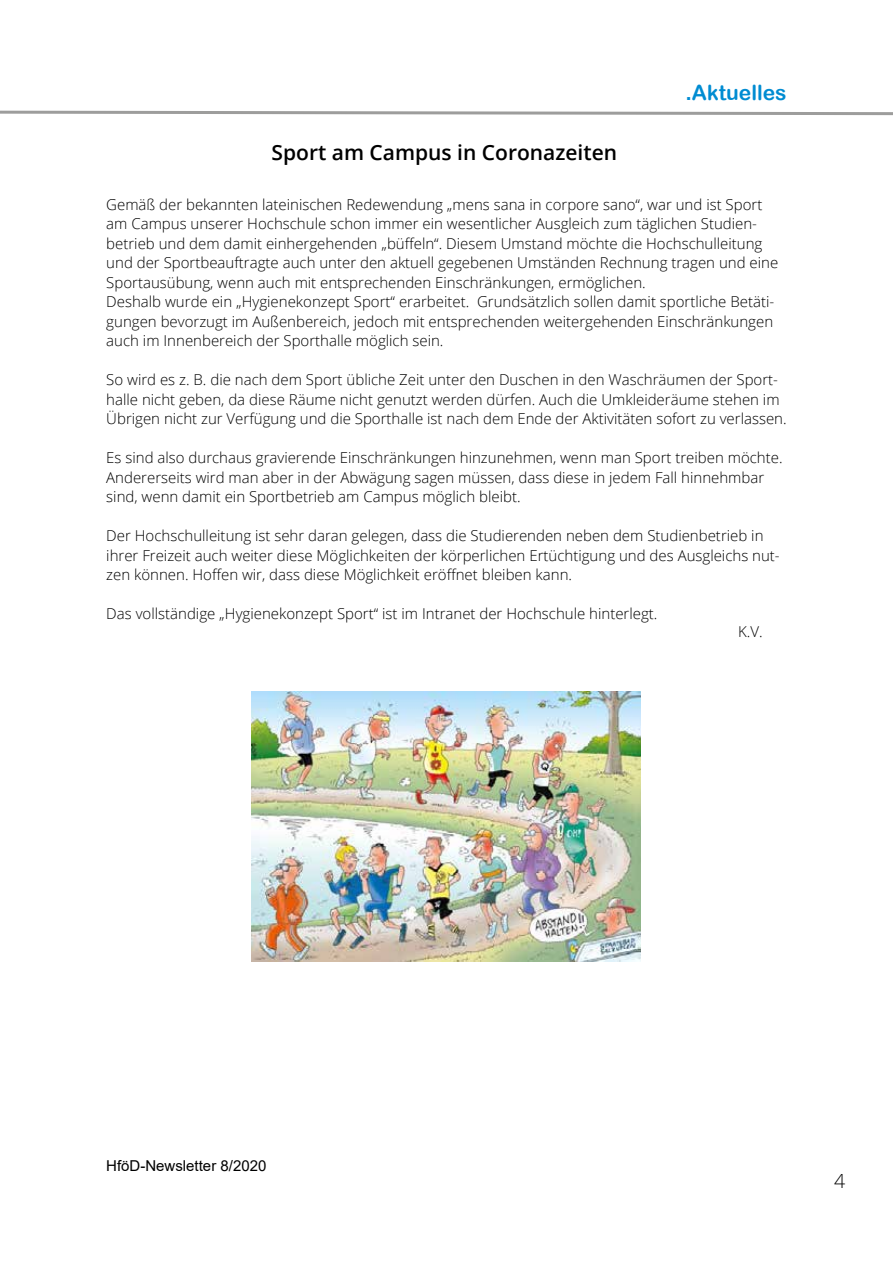
<style>
.page{position:relative;width:893px;height:1263px;background:#fff}
.page>*{position:absolute;margin:0;border:0;box-sizing:border-box;transform-origin:0 0}
.t1{font:600 21px "Open Sans";color:#000}
.t2{font:21px "Arial Rounded MT Bold";color:#008cd2}
.t3{font:300 19.5px "Open Sans";color:#000}
.t4{font:300 15px/19.5px "Open Sans";color:#000}
.t5{font:15px "Arial";color:#000}
.s1{font-family:"Arial";font-weight:700}
</style>
<div class="page">
<svg style="left:0;top:110px;width:893px;height:6px"></svg>
<img style="left:252px;top:692px;width:389px;height:270px">
<h1 class="t2" style="left:686px;top:80px;width:102px"><span class="s1">.</span>Aktuelles</h1>
<h1 class="t1" style="left:272px;top:138px;width:347px">Sport am Campus in Coronazeiten</h1>
<p class="t4" style="left:106px;top:194px;width:673px">Gemäß der bekannten lateinischen Redewendung „mens sana in corpore sano“, war und ist Sport am Campus unserer Hochschule schon immer ein wesentlicher Ausgleich zum täglichen Studien&shy;betrieb und dem damit einhergehenden „büffeln“. Diesem Umstand möchte die Hochschulleitung und der Sportbeauftragte auch unter den aktuell gegebenen Umständen Rechnung tragen und eine Sportausübung, wenn auch mit entsprechenden Einschränkungen, ermöglichen.<br>Deshalb wurde ein „Hygienekonzept Sport“ erarbeitet. Grundsätzlich sollen damit sportliche Betäti&shy;gungen bevorzugt im Außenbereich, jedoch mit entsprechenden weitergehenden Einschränkungen auch im Innenbereich der Sporthalle möglich sein.</p>
<p class="t4" style="left:106px;top:369px;width:682px">So wird es z. B. die nach dem Sport übliche Zeit unter den Duschen in den Waschräumen der Sport&shy;halle nicht geben, da diese Räume nicht genutzt werden dürfen. Auch die Umkleideräume stehen im<br>Übrigen nicht zur Verfügung und die Sporthalle ist nach dem Ende der Aktivitäten sofort zu verlassen.</p>
<p class="t4" style="left:106px;top:447px;width:678px">Es sind also durchaus gravierende Einschränkungen hinzunehmen, wenn man Sport treiben möchte.<br>Andererseits wird man aber in der Abwägung sagen müssen, dass diese in jedem Fall hinnehmbar sind, wenn damit ein Sportbetrieb am Campus möglich bleibt.</p>
<p class="t4" style="left:106px;top:525px;width:675px">Der Hochschulleitung ist sehr daran gelegen, dass die Studierenden neben dem Studienbetrieb in ihrer Freizeit auch weiter diese Möglichkeiten der körperlichen Ertüchtigung und des Ausgleichs nut&shy;zen können. Hoffen wir, dass diese Möglichkeit eröffnet bleiben kann.</p>
<p class="t4" style="left:106px;top:603px;width:553px">Das vollständige „Hygienekonzept Sport“ ist im Intranet der Hochschule hinterlegt.</p>
<p class="t4" style="left:738px;top:621px;width:26px">K.V.</p>
<p class="t5" style="left:106px;top:1156px;width:162px">HföD-Newsletter 8/2020</p>
<h2 class="t3" style="left:834px;top:1168px;width:13px">4</h2>
</div>
